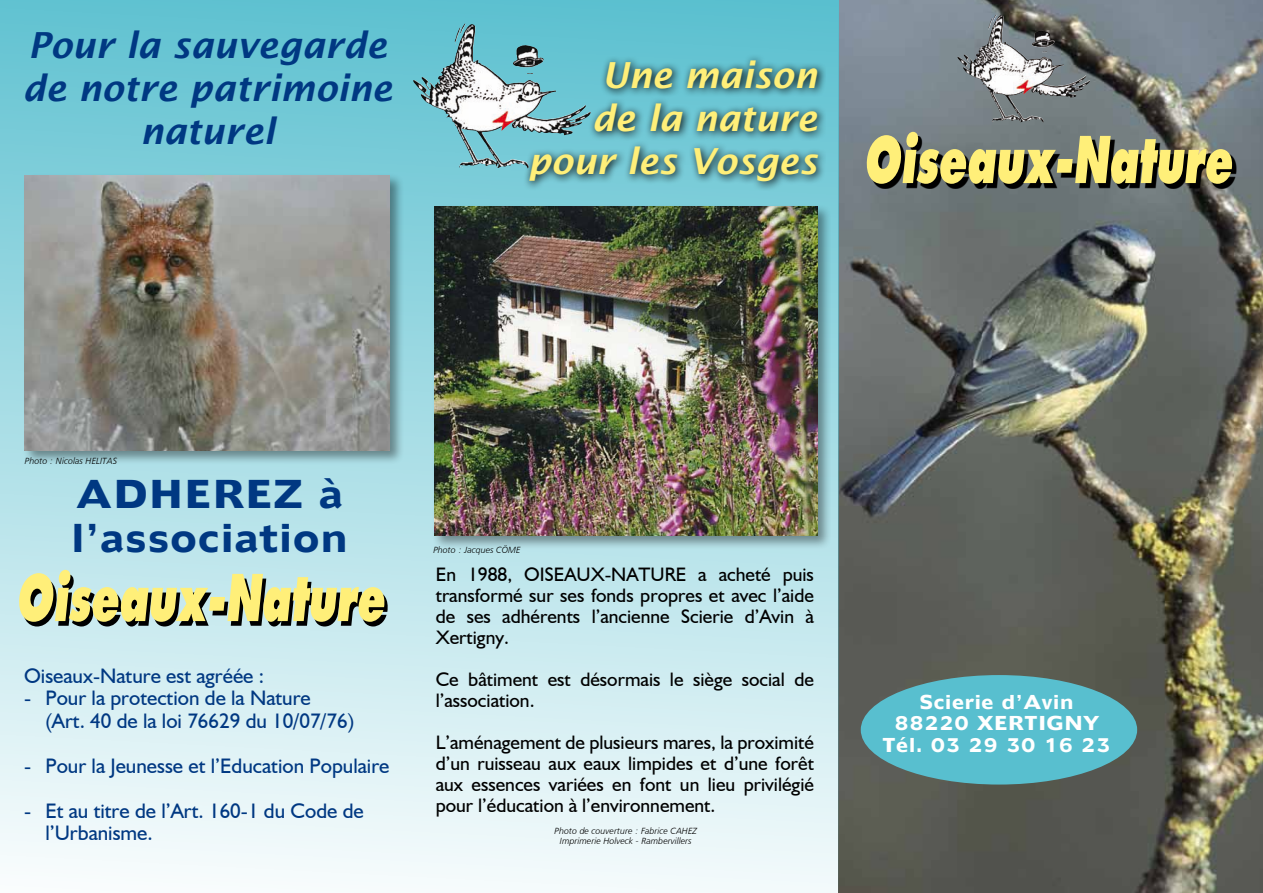
<style>
.page{position:relative;width:1263px;height:893px;background:#fff}
.page>*{position:absolute;margin:0;border:0;box-sizing:border-box;transform-origin:0 0}
.t1{font:italic 600 36px/43.2px "Lucida Sans";color:#003882;text-align:center}
.t2{font:italic 600 36px/43.2px "Lucida Sans";color:#ffef79;text-align:right}
.t3{font:36px/43.2px "Humanist 970 BT Bold C";color:#003882}
.t4{font:21px/22.5px "Humanist 521 BT";color:#003882}
.t5{font:19.5px/21px "Humanist 521 BT";color:#000;text-align:justify}
.t6{font:18px/21.6px "Humanist 970 BT Bold C";color:#fff;text-align:center}
.t7{font:9px/10.8px "Humanist 777 BT Light Italic B";color:#000;text-align:center}
</style>
<div class="page">
<img style="left:838px;top:0;width:425px;height:893px">
<div style="left:0;top:0;width:838px;height:893px;background:linear-gradient(to bottom,#60c1d0,#f6fbfc)"></div>
<img style="left:957px;top:15px;width:45px;height:105px">
<div style="left:861px;top:675px;width:276px;height:109px;background:#58bfcf;border-radius:50%"></div>
<div style="left:432px;top:204px;width:399px;height:346px;background:#000;opacity:.4"></div>
<img style="left:434px;top:206px;width:383px;height:330px">
<img style="left:413px;top:23px;width:61px;height:141px">
<svg style="left:522px;top:53px;width:304px;height:138px"></svg>
<div style="left:22px;top:173px;width:382px;height:292px;background:#000;opacity:.4"></div>
<img style="left:25px;top:175px;width:365px;height:276px">
<svg style="left:18px;top:570px;width:371px;height:56px"></svg>
<svg style="left:871px;top:136px;width:366px;height:53px"></svg>
<svg style="left:865px;top:132px;width:368px;height:52px"></svg>
<h1 class="t1" style="left:23px;top:23px;width:371px">Pour la sauvegarde de notre patrimoine naturel</h1>
<h1 class="t2" style="left:528px;top:53px;width:291px">Une maison<br>de la nature pour les Vosges</h1>
<p class="t7" style="left:25px;top:455px;width:94px">Photo : Nicolas HELITAS</p>
<h1 class="t3" style="left:71px;top:472px;width:278px">ADHereZ à l’association</h1>
<p class="t4" style="left:24px;top:664px;width:242px">Oiseaux-Nature est agréée :</p>
<p class="t4" style="left:45px;top:687px;width:311px;text-indent:-21px">- Pour la protection de la Nature (Art. 40 de la loi 76629 du 10/07/76)</p>
<p class="t4" style="left:24px;top:754px;width:367px">- Pour la Jeunesse et l’Education Populaire</p>
<p class="t4" style="left:45px;top:799px;width:320px;text-indent:-21px">- Et au titre de l’Art. 160-1 du Code de l’Urbanisme.</p>
<p class="t7" style="left:433px;top:544px;width:89px">Photo : Jacques CömE</p>
<p class="t5" style="left:436px;top:563px;width:380px">En 1988, OISEAUX-NATURE a acheté puis transformé sur ses fonds propres et avec l’aide de ses adhérents l’ancienne Scierie d’Avin à Xertigny.</p>
<p class="t5" style="left:436px;top:668px;width:380px">Ce bâtiment est désormais le siège social de l’association.</p>
<p class="t5" style="left:436px;top:731px;width:380px">L’aménagement de plusieurs mares, la proximité d’un ruisseau aux eaux limpides et d’une forêt aux essences variées en font un lieu privilégié pour l’éducation à l’environnement.</p>
<p class="t7" style="left:555px;top:825px;width:144px">Photo de couverture : Fabrice CAHEZ<br>Imprimerie Holveck - Rambervillers</p>
<p class="t6" style="left:882px;top:691px;width:230px">Scierie d’Avin<br>88220 Xertigny tél. 03 29 30 16 23</p>
</div>
